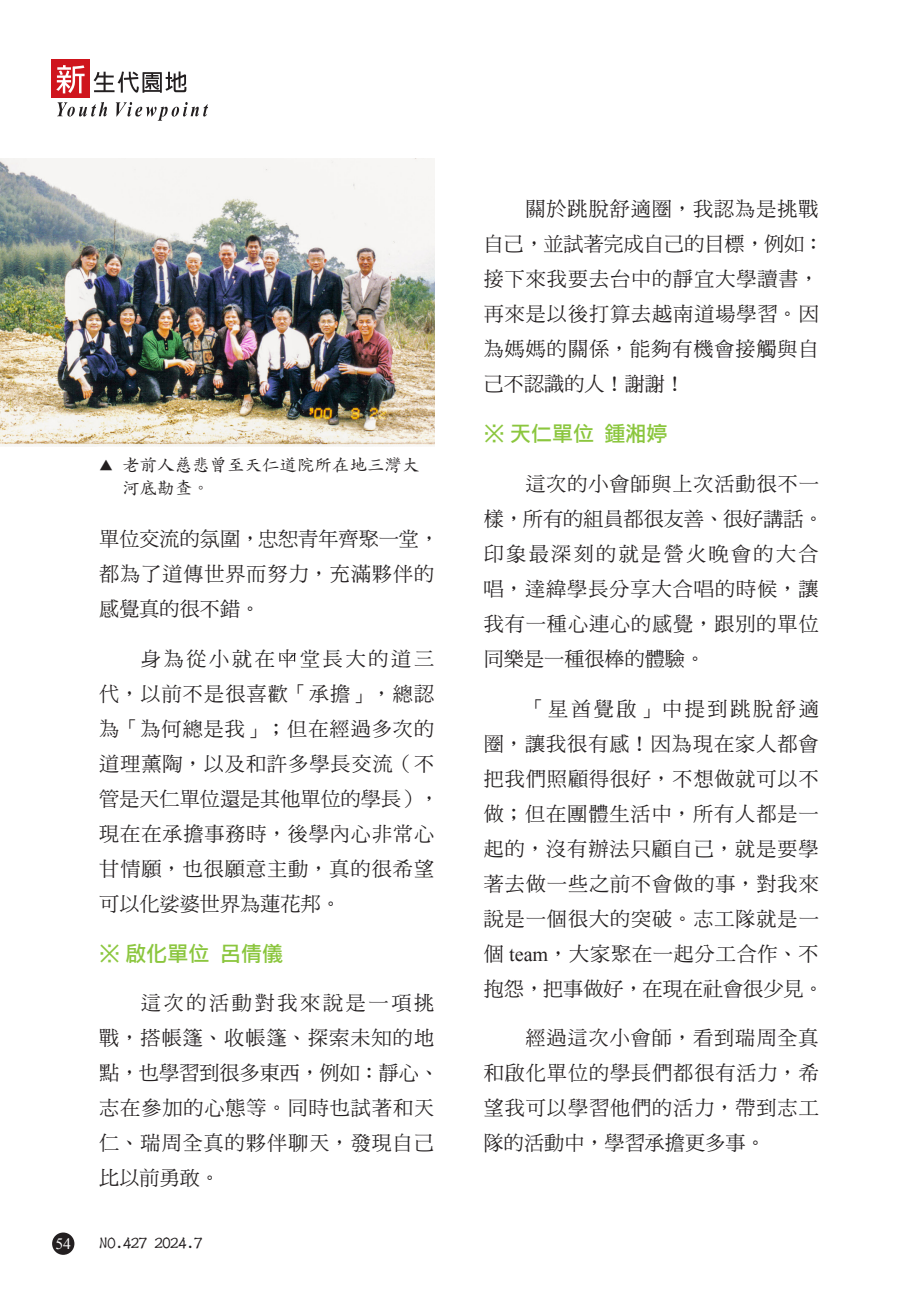
<style>
.page{position:relative;width:918px;height:1290px;background:#fff}
.page>*{position:absolute;margin:0;border:0;box-sizing:border-box;transform-origin:0 0}
._03_內文樣式{font:21px "Li Hei Pro";color:#8bc63e}
._03_內文樣式-2{font:20.12px/35px "DF Ming Std W5";letter-spacing:.045em;color:#231f20}
._03_內文樣式-3{font:20.12px/35px "DF Ming Std W5";color:#231f20}
.照片說明{font:17.5px/22.8px "DF Kai Shu Std W5";color:#231f20}
.t1{font:700 17.5px "AR Li Shu B5";letter-spacing:-.05em;color:#231f20}
.t2{font:15.75px "Times New Roman";color:#fff}
.s1{font-size:14px}
.s2{font-family:"Times New Roman"}
</style>
<div class="page">
<div style="left:52px;top:1232px;width:22px;height:23px;background:#231f20;border-radius:50%"></div>
<div style="left:51px;top:60px;width:39px;height:38px;background:#cf151d"></div>
<svg style="left:56px;top:65px;width:29px;height:28px"></svg>
<svg style="left:94px;top:71px;width:92px;height:22px"></svg>
<svg style="left:57px;top:102px;width:50px;height:15px"></svg>
<svg style="left:116px;top:102px;width:92px;height:19px"></svg>
<svg style="left:279px;top:649px;width:17px;height:18px"></svg>
<img style="left:0;top:159px;width:434px;height:287px">
<p class="照片說明" style="left:122px;top:453px;width:299px;text-indent:-23px"><span class="s1">▲</span> 老前人慈悲曾至天仁道院所在地三灣大河底勘查。</p>
<p class="_03_內文樣式-3" style="left:99px;top:521px;width:341px">單位交流的氛圍，忠恕青年齊聚一堂，都為了道傳世界而努力，充滿夥伴的感覺真的很不錯。</p>
<p class="_03_內文樣式-2" style="left:99px;top:640px;width:341px;text-indent:42px">身為從小就在 堂長大的道三代，以前不是很喜歡「承擔」，總認為「為何總是我」；但在經過多次的道理薰陶，以及和許多學長交流（不管是天仁單位還是其他單位的學長），現在在承擔事務時，後學內心非常心甘情願，也很願意主動，真的很希望可以化娑婆世界為蓮花邦。</p>
<p class="_03_內文樣式" style="left:99px;top:943px;width:185px">※ 啟化單位 呂倩儀</p>
<p class="_03_內文樣式-2" style="left:99px;top:985px;width:341px;text-indent:42px">這次的活動對我來說是一項挑戰，搭帳篷、收帳篷、探索未知的地點，也學習到很多東西，例如：靜心、志在參加的心態等。同時也試著和天仁、瑞周全真的夥伴聊天，發現自己比以前勇敢。</p>
<p class="t2" style="left:55px;top:1233px;width:17px">54</p>
<p class="t1" style="left:99px;top:1233px;width:105px">NO.427 2024.7</p>
<p class="_03_內文樣式-2" style="left:484px;top:191px;width:341px;text-indent:42px">關於跳脫舒適圈，我認為是挑戰自己，並試著完成自己的目標，例如：接下來我要去台中的靜宜大學讀書，再來是以後打算去越南道場學習。因為媽媽的關係，能夠有機會接觸與自己不認識的人！謝謝！</p>
<p class="_03_內文樣式" style="left:484px;top:423px;width:185px">※ 天仁單位 鍾湘婷</p>
<p class="_03_內文樣式-2" style="left:484px;top:465px;width:341px;text-indent:42px">這次的小會師與上次活動很不一樣，所有的組員都很友善、很好講話。印象最深刻的就是營火晚會的大合唱，達緯學長分享大合唱的時候，讓我有一種心連心的感覺，跟別的單位同樂是一種很棒的體驗。</p>
<p class="_03_內文樣式-2" style="left:484px;top:690px;width:341px;text-indent:42px">「星酋覺啟」中提到跳脫舒適圈，讓我很有感！因為現在家人都會把我們照顧得很好，不想做就可以不做；但在團體生活中，所有人都是一起的，沒有辦法只顧自己，就是要學著去做一些之前不會做的事，對我來說是一個很大的突破。志工隊就是一個 <span class="s2">team</span>，大家聚在一起分工合作、不抱怨，把事做好，在現在社會很少見。</p>
<p class="_03_內文樣式-2" style="left:484px;top:1020px;width:336px;text-align:justify;text-indent:42px">經過這次小會師，看到瑞周全真和啟化單位的學長們都很有活力，希望我可以學習他們的活力，帶到志工隊的活動中，學習承擔更多事。</p>
</div>
